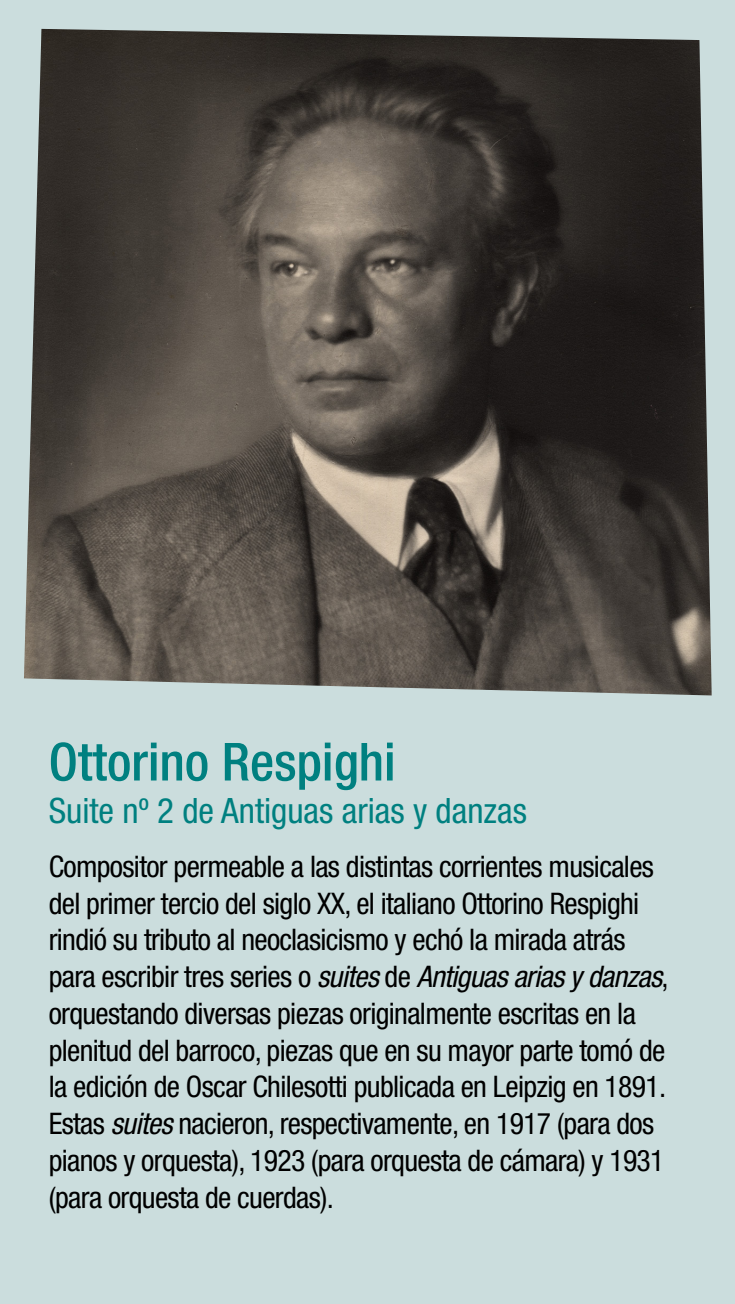
<style>
.page{position:relative;width:735px;height:1304px;background:#cbdddd}
.page>*{position:absolute;margin:0;border:0;box-sizing:border-box;transform-origin:0 0}
.t1{font:500 condensed 52.5px "Helvetica Neue LT Pro";color:#008080}
.t2{font:condensed 35px "Helvetica Neue LT Pro";color:#008080}
.t3{font:condensed 29.75px/36.8px "Helvetica Neue LT Pro";letter-spacing:-.02em;color:#000}
.s1{font-style:italic}
</style>
<div class="page">
<img style="left:24px;top:29px;width:688px;height:666px">
<h1 class="t1" style="left:49px;top:730px;width:348px">Ottorino Respighi</h1>
<p class="t2" style="left:49px;top:789px;width:480px">Suite nº 2 de Antiguas arias y danzas</p>
<p class="t3" style="left:49px;top:847px;width:622px">Compositor permeable a las distintas corrientes musicales del primer tercio del siglo XX, el italiano Ottorino Respighi rindió su tributo al neoclasicismo y echó la mirada atrás para escribir tres series o <span class="s1">suites</span> de <span class="s1">Antiguas arias y danzas</span>, orquestando diversas piezas originalmente escritas en la plenitud del barroco, piezas que en su mayor parte tomó de la edición de Oscar Chilesotti publicada en Leipzig en 1891.<br>Estas <span class="s1">suites</span> nacieron, respectivamente, en 1917 (para dos pianos y orquesta), 1923 (para orquesta de cámara) y 1931 (para orquesta de cuerdas).</p>
</div>
